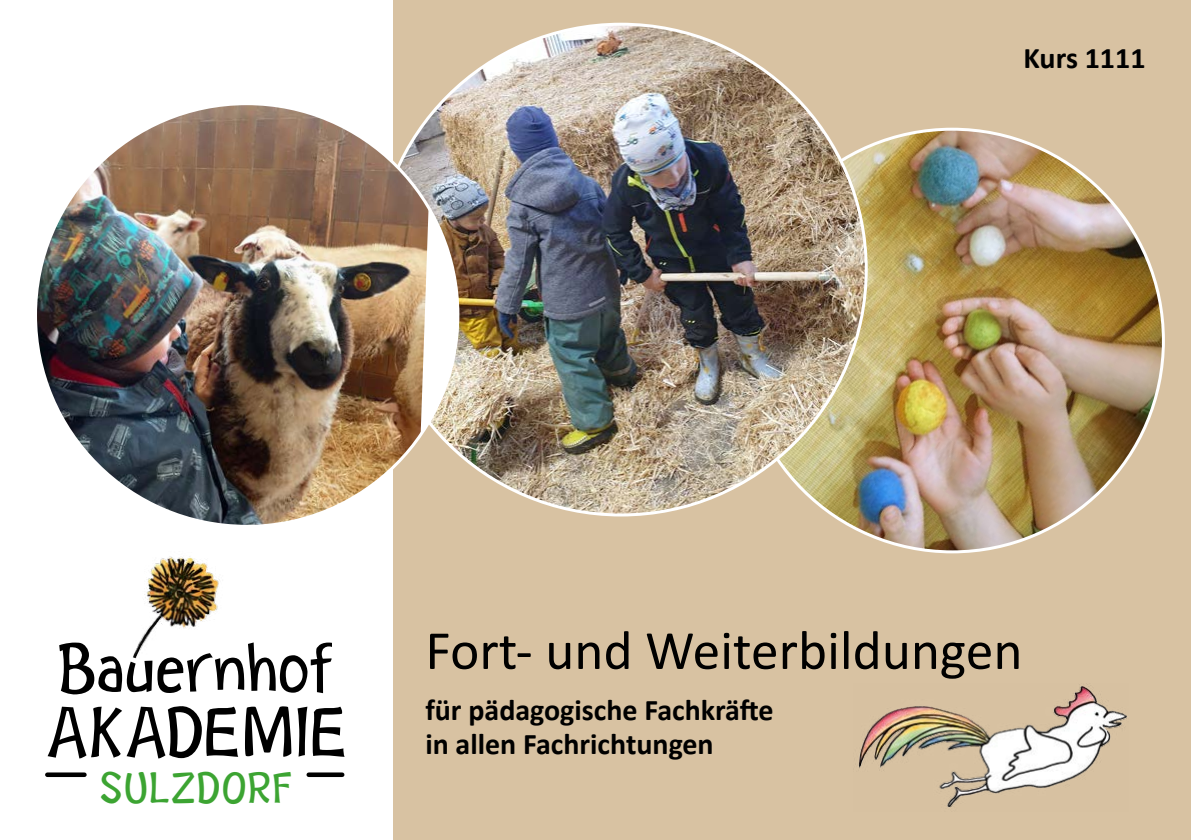
<style>
.page{position:relative;width:1191px;height:840px;background:#fff}
.page>*{position:absolute;margin:0;border:0;box-sizing:border-box;transform-origin:0 0}
.t1{font:500 62.4px/64px "Ogre";letter-spacing:.015em;color:#000}
.t2{font:55.6px "Calibri";color:#000}
.t3{font:500 38.8px "Ogre";letter-spacing:.03em;color:#3ca432}
.t4{font:700 30px/34px "Calibri";color:#000}
</style>
<div class="page">
<div style="left:393px;top:0;width:798px;height:839px;background:#d8c2a2"></div>
<img style="left:133px;top:630px;width:19px;height:29px">
<svg style="left:47px;top:772px;width:37px;height:4px"></svg>
<svg style="left:309px;top:772px;width:33px;height:4px"></svg>
<img style="left:144px;top:556px;width:76px;height:74px">
<img style="left:859px;top:684px;width:268px;height:124px">
<img style="left:741px;top:129px;width:422px;height:422px;border-radius:211px">
<img style="left:376px;top:24px;width:490px;height:490px;border-radius:245px">
<div style="left:36px;top:104px;width:422px;height:422px;background:#fff;border-radius:50%"></div>
<img style="left:38px;top:106px;width:390px;height:417px">
<p class="t4" style="left:1023px;top:39px;width:124px">Kurs 1111</p>
<h1 class="t1" style="left:45px;top:639px;width:303px">BAUERNHOF<br>AKADEMIE</h1>
<h2 class="t2" style="left:425px;top:615px;width:599px">Fort- und Weiterbildungen</h2>
<p class="t4" style="left:425px;top:691px;width:350px">für pädagogische Fachkräfte in allen Fachrichtungen</p>
<p class="t3" style="left:99px;top:766px;width:194px">SULZDORF</p>
</div>
